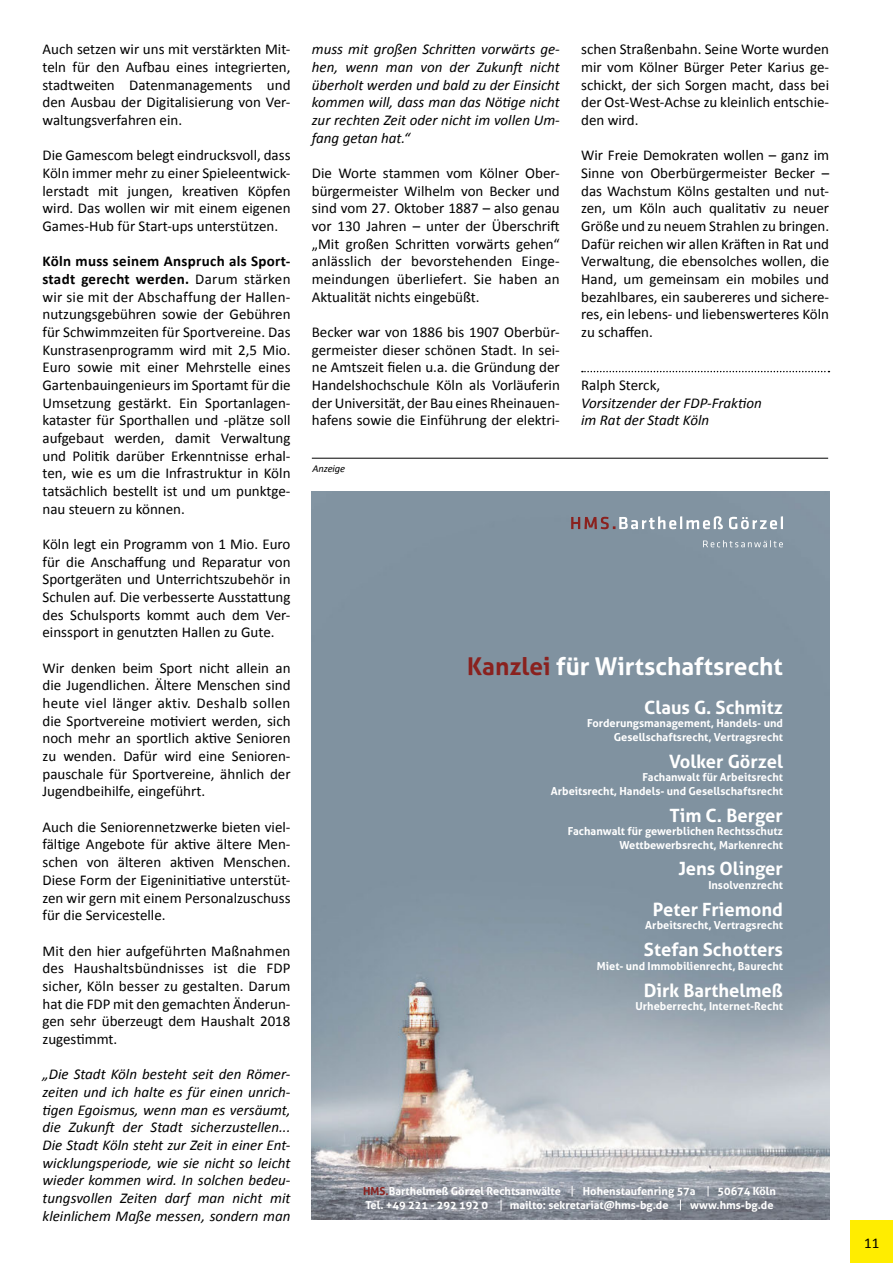
<style>
.page{position:relative;width:893px;height:1263px;background:#fff}
.page>*{position:absolute;margin:0;border:0;box-sizing:border-box;transform-origin:0 0}
.t1{font:700 24.45px "Aller";color:#fff}
.t2{font:700 18.3px "Aller";color:#fff}
.t3{font:15px/17.7px "Calibri";color:#000;text-align:justify}
.t4{font:italic 15px/17.7px "Calibri";color:#000;text-align:justify}
.t5{font:700 10.95px/13.5px "Aller";color:#fff;text-align:right}
.t6{font:italic 10.5px "Calibri";letter-spacing:-.01em;color:#000}
.s1{font-weight:700}
.s2{color:#8a211e}
</style>
<div class="page">
<div style="left:850px;top:1220px;width:43px;height:43px;background:#ffed00"></div>
<hr style="left:312px;top:458px;width:516px;height:1px;background:#000">
<img style="left:312px;top:491px;width:517px;height:728px">
<svg style="left:703px;top:540px;width:80px;height:7px"></svg>
<svg style="left:571px;top:516px;width:212px;height:13px"></svg>
<svg style="left:582px;top:371px;width:247px;height:1px"></svg>
<p class="t3" style="left:43px;top:40px;width:250px">Auch setzen wir uns mit verstärkten Mit&shy;teln für den Aufbau eines integrierten, stadtweiten Datenmanagements und den Ausbau der Digitalisierung von Ver&shy;waltungsverfahren ein.</p>
<p class="t3" style="left:43px;top:146px;width:250px">Die Gamescom belegt eindrucksvoll, dass Köln immer mehr zu einer Spieleentwick&shy;lerstadt mit jungen, kreativen Köpfen wird. Das wollen wir mit einem eigenen Games-Hub für Start-ups unterstützen.</p>
<p class="t3" style="left:43px;top:252px;width:250px"><span class="s1">Köln muss seinem Anspruch als Sport&shy;stadt gerecht werden.</span> Darum stärken wir sie mit der Abschaffung der Hallen&shy;nutzungsgebühren sowie der Gebühren für Schwimmzeiten für Sportvereine. Das Kunstrasenprogramm wird mit 2,5 Mio.<br>Euro sowie mit einer Mehrstelle eines Gartenbauingenieurs im Sportamt für die Umsetzung gestärkt. Ein Sportanlagen&shy;kataster für Sporthallen und -plätze soll aufgebaut werden, damit Verwaltung und Politik darüber Erkenntnisse erhal&shy;ten, wie es um die Infrastruktur in Köln tatsächlich bestellt ist und um punktge&shy;nau steuern zu können.</p>
<p class="t3" style="left:43px;top:534px;width:250px">Köln legt ein Programm von 1 Mio. Euro für die Anschaffung und Reparatur von Sportgeräten und Unterrichtszubehör in Schulen auf. Die verbesserte Ausstattung des Schulsports kommt auch dem Ver&shy;einssport in genutzten Hallen zu Gute.</p>
<p class="t3" style="left:43px;top:658px;width:250px">Wir denken beim Sport nicht allein an die Jugendlichen. Ältere Menschen sind heute viel länger aktiv. Deshalb sollen die Sportvereine motiviert werden, sich noch mehr an sportlich aktive Senioren zu wenden. Dafür wird eine Senioren&shy;pauschale für Sportvereine, ähnlich der Jugendbeihilfe, eingeführt.</p>
<p class="t3" style="left:43px;top:817px;width:250px">Auch die Seniorennetzwerke bieten viel&shy;fältige Angebote für aktive ältere Men&shy;schen von älteren aktiven Menschen.<br>Diese Form der Eigeninitiative unterstüt&shy;zen wir gern mit einem Personalzuschuss für die Servicestelle.</p>
<p class="t3" style="left:43px;top:941px;width:250px">Mit den hier aufgeführten Maßnahmen des Haushaltsbündnisses ist die FDP sicher, Köln besser zu gestalten. Darum hat die FDP mit den gemachten Änderun&shy;gen sehr überzeugt dem Haushalt 2018 zugestimmt.</p>
<p class="t4" style="left:43px;top:1065px;width:250px">„Die Stadt Köln besteht seit den Römer&shy;zeiten und ich halte es für einen unrich&shy;tigen Egoismus, wenn man es versäumt, die Zukunft der Stadt sicherzustellen...<br>Die Stadt Köln steht zur Zeit in einer Ent&shy;wicklungsperiode, wie sie nicht so leicht wieder kommen wird. In solchen bedeu&shy;tungsvollen Zeiten darf man nicht mit kleinlichem Maße messen, sondern man</p>
<p class="t4" style="left:312px;top:40px;width:250px">muss mit großen Schritten vorwärts ge&shy;hen, wenn man von der Zukunft nicht überholt werden und bald zu der Einsicht kommen will, dass man das Nötige nicht zur rechten Zeit oder nicht im vollen Um&shy;fang getan hat.“</p>
<p class="t3" style="left:312px;top:163px;width:250px">Die Worte stammen vom Kölner Ober&shy;bürgermeister Wilhelm von Becker und sind vom 27. Oktober 1887 – also genau vor 130 Jahren – unter der Überschrift „Mit großen Schritten vorwärts gehen“ anlässlich der bevorstehenden Einge&shy;meindungen überliefert. Sie haben an Aktualität nichts eingebüßt.</p>
<p class="t3" style="left:312px;top:322px;width:250px">Becker war von 1886 bis 1907 Oberbür&shy;germeister dieser schönen Stadt. In sei&shy;ne Amtszeit fielen u.a. die Gründung der Handelshochschule Köln als Vorläuferin der Universität, der Bau eines Rheinauen&shy;hafens sowie die Einführung der elektri-</p>
<p class="t6" style="left:312px;top:462px;width:34px">Anzeige</p>
<p class="t3" style="left:581px;top:40px;width:250px">schen Straßenbahn. Seine Worte wurden mir vom Kölner Bürger Peter Karius ge&shy;schickt, der sich Sorgen macht, dass bei der Ost-West-Achse zu kleinlich entschie&shy;den wird.</p>
<p class="t3" style="left:581px;top:146px;width:250px">Wir Freie Demokraten wollen – ganz im Sinne von Oberbürgermeister Becker – das Wachstum Kölns gestalten und nut&shy;zen, um Köln auch qualitativ zu neuer Größe und zu neuem Strahlen zu bringen.<br>Dafür reichen wir allen Kräften in Rat und Verwaltung, die ebensolches wollen, die Hand, um gemeinsam ein mobiles und bezahlbares, ein saubereres und sichere&shy;res, ein lebens- und liebenswerteres Köln zu schaffen.</p>
<p class="t3" style="left:581px;top:375px;width:81px">Ralph Sterck,</p>
<p class="t4" style="left:581px;top:393px;width:182px">Vorsitzender der FDP-Fraktion im Rat der Stadt Köln</p>
<h1 class="t1" style="left:467px;top:652px;width:317px"><span class="s2">Kanzlei</span> für Wirtschaftsrecht</h1>
<p class="t2" style="left:644px;top:696px;width:140px">Claus G. Schmitz</p>
<p class="t5" style="left:587px;top:717px;width:197px">Forderungsmanagement, Handels- und<br>Gesellschaftsrecht, Vertragsrecht</p>
<p class="t2" style="left:669px;top:750px;width:115px">Volker Görzel</p>
<p class="t5" style="left:551px;top:770px;width:234px">Fachanwalt für Arbeitsrecht<br>Arbeitsrecht, Handels- und Gesellschaftsrecht</p>
<p class="t2" style="left:669px;top:804px;width:115px">Tim C. Berger</p>
<p class="t5" style="left:568px;top:824px;width:217px">Fachanwalt für gewerblichen Rechtsschutz<br>Wettbewerbsrecht, Markenrecht</p>
<p class="t2" style="left:678px;top:858px;width:106px">Jens Olinger</p>
<p class="t5" style="left:708px;top:878px;width:76px">Insolvenzrecht</p>
<p class="t2" style="left:653px;top:898px;width:132px">Peter Friemond</p>
<p class="t5" style="left:645px;top:918px;width:139px">Arbeitsrecht, Vertragsrecht</p>
<p class="t2" style="left:644px;top:938px;width:141px">Stefan Schotters</p>
<p class="t5" style="left:597px;top:959px;width:188px">Miet- und Immobilienrecht, Baurecht</p>
<p class="t2" style="left:644px;top:979px;width:141px">Dirk Barthelmeß</p>
<p class="t5" style="left:635px;top:999px;width:149px">Urheberrecht, Internet-Recht</p>
<p class="t5" style="left:363px;top:1185px;width:199px"><span class="s2">HMS.</span>Barthelmeß Görzel Rechtsanwälte</p>
<p class="t5" style="left:583px;top:1185px;width:114px">Hohenstaufenring 57a</p>
<p class="t5" style="left:717px;top:1185px;width:60px">50674 Köln</p>
<p class="t5" style="left:365px;top:1198px;width:124px">Tel. +49 221 - 292 192 0</p>
<p class="t5" style="left:510px;top:1198px;width:160px">mailto: sekretariat@hms-bg.de</p>
<p class="t5" style="left:690px;top:1198px;width:85px">www.hms-bg.de</p>
<p class="t3" style="left:864px;top:1233px;width:17px">11</p>
</div>
